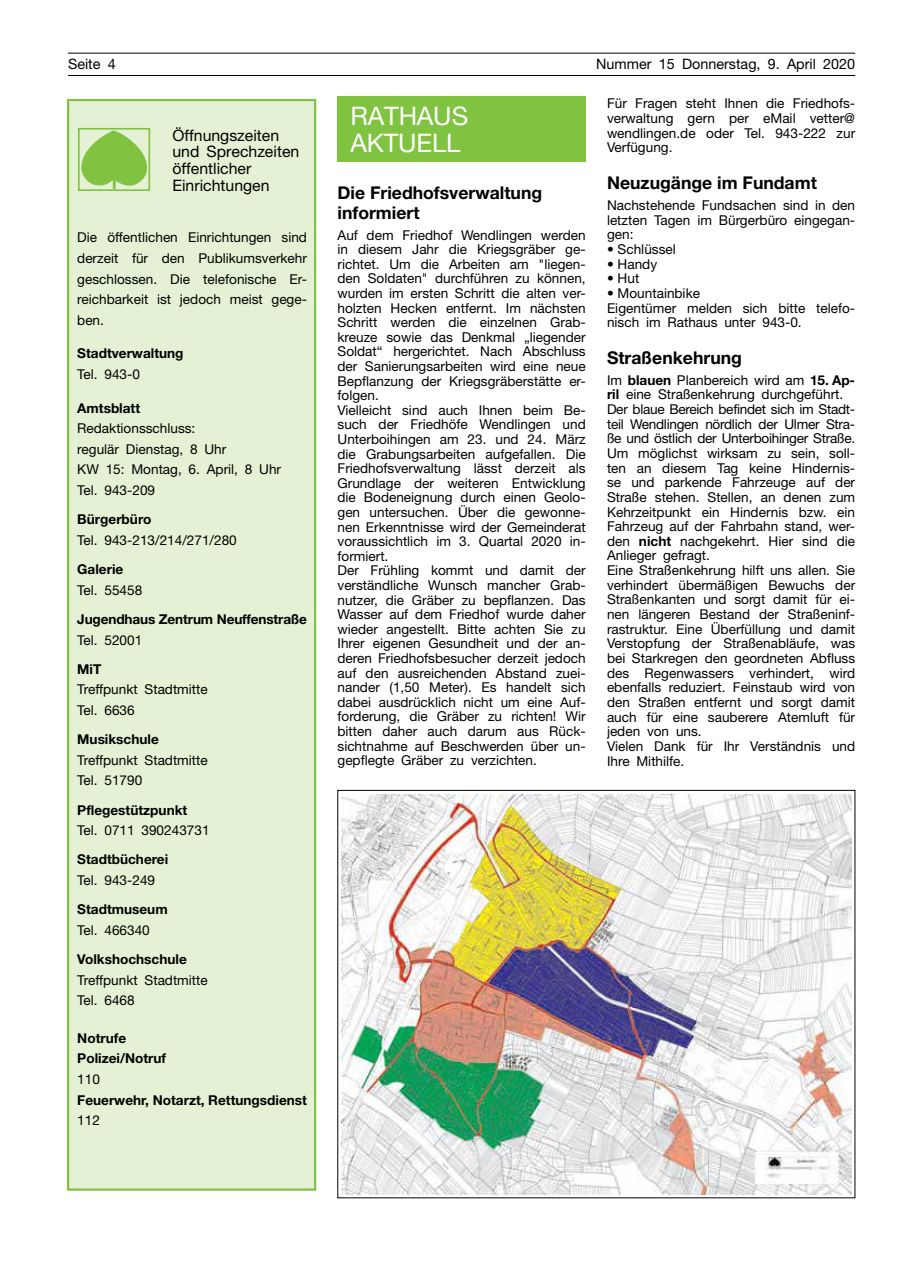
<style>
.page{position:relative;width:902px;height:1280px;background:#fff}
.page>*{position:absolute;margin:0;border:0;box-sizing:border-box;transform-origin:0 0}
.t1{font:25.65px/27.2px "Helvetica Neue";letter-spacing:-.005em;color:#fff}
.t2{font:700 17.55px/19.4px "Helvetica Neue";color:#000}
.t3{font:15.75px/16.8px "Helvetica Neue";color:#000}
.t4{font:14.4px "Helvetica Neue";color:#000}
.t5{font:13.65px/14.5px "Helvetica Neue";color:#000}
.t6{font:700 13.65px/20.7px "Helvetica Neue";color:#000}
.s1{font-weight:700}
</style>
<div class="page">
<hr style="left:68px;top:53px;width:787px;height:1px;background:#000">
<hr style="left:68px;top:75px;width:787px;height:1px;background:#000">
<div style="left:337px;top:96px;width:248px;height:66px;background:#80c341"></div>
<div style="left:68px;top:100px;width:247px;height:1089px;background:#e5f1d4"></div>
<div style="left:67px;top:99px;width:249px;height:1092px;border:2px solid #80c341"></div>
<div style="left:78px;top:128px;width:72px;height:63px;border:2px solid #80c341"></div>
<svg style="left:81px;top:130px;width:68px;height:59px"></svg>
<img style="left:341px;top:794px;width:510px;height:400px">
<p class="t4" style="left:68px;top:56px;width:49px">Seite 4</p>
<p class="t4" style="left:596px;top:56px;width:260px">Nummer 15 Donnerstag, 9. April 2020</p>
<h1 class="t1" style="left:350px;top:102px;width:119px">RATHAUS<br>AKTUELL</h1>
<p class="t2" style="left:337px;top:183px;width:206px">Die Friedhofsverwaltung informiert</p>
<p class="t5" style="left:337px;top:227px;width:250px">Auf dem Friedhof Wendlingen werden in diesem Jahr die Kriegsgräber ge&shy;richtet. Um die Arbeiten am "liegen&shy;den Soldaten" durchführen zu können, wurden im ersten Schritt die alten ver&shy;holzten Hecken entfernt. Im nächsten Schritt werden die einzelnen Grab&shy;kreuze sowie das Denkmal „liegender Soldat“ hergerichtet. Nach Abschluss der Sanierungsarbeiten wird eine neue Bepflanzung der Kriegsgräberstätte er&shy;folgen.<br>Vielleicht sind auch Ihnen beim Be&shy;such der Friedhöfe Wendlingen und Unterboihingen am 23. und 24. März die Grabungsarbeiten aufgefallen. Die Friedhofsverwaltung lässt derzeit als Grundlage der weiteren Entwicklung die Bodeneignung durch einen Geolo&shy;gen untersuchen. Über die gewonne&shy;nen Erkenntnisse wird der Gemeinderat voraussichtlich im 3. Quartal 2020 in&shy;formiert.<br>Der Frühling kommt und damit der verständliche Wunsch mancher Grab&shy;nutzer, die Gräber zu bepflanzen. Das Wasser auf dem Friedhof wurde daher wieder angestellt. Bitte achten Sie zu Ihrer eigenen Gesundheit und der an&shy;deren Friedhofsbesucher derzeit jedoch auf den ausreichenden Abstand zuei&shy;nander (1,50 Meter). Es handelt sich dabei ausdrücklich nicht um eine Auf&shy;forderung, die Gräber zu richten! Wir bitten daher auch darum aus Rück&shy;sichtnahme auf Beschwerden über un&shy;gepflegte Gräber zu verzichten.</p>
<p class="t5" style="left:607px;top:96px;width:250px;text-align:justify">Für Fragen steht Ihnen die Friedhofs&shy;verwaltung gern per eMail vetter@ wendlingen.de oder Tel. 943-222 zur Verfügung.</p>
<p class="t2" style="left:607px;top:173px;width:211px">Neuzugänge im Fundamt</p>
<p class="t5" style="left:607px;top:198px;width:250px;text-align:justify">Nachstehende Fundsachen sind in den letzten Tagen im Bürgerbüro eingegan&shy;gen:</p>
<p class="t5" style="left:607px;top:242px;width:70px">• Schlüssel</p>
<p class="t5" style="left:607px;top:256px;width:52px">• Handy</p>
<p class="t5" style="left:607px;top:271px;width:34px">• Hut</p>
<p class="t5" style="left:607px;top:285px;width:250px">• Mountainbike<br>Eigentümer melden sich bitte telefo&shy;nisch im Rathaus unter 943-0.</p>
<p class="t2" style="left:607px;top:347px;width:136px">Straßenkehrung</p>
<p class="t5" style="left:607px;top:372px;width:250px">Im <span class="s1">blauen</span> Planbereich wird am <span class="s1">15. Ap&shy;ril</span> eine Straßenkehrung durchgeführt.<br>Der blaue Bereich befindet sich im Stadt&shy;teil Wendlingen nördlich der Ulmer Stra&shy;ße und östlich der Unterboihinger Straße.<br>Um möglichst wirksam zu sein, soll&shy;ten an diesem Tag keine Hindernis&shy;se und parkende Fahrzeuge auf der Straße stehen. Stellen, an denen zum Kehrzeitpunkt ein Hindernis bzw. ein Fahrzeug auf der Fahrbahn stand, wer&shy;den <span class="s1">nicht</span> nachgekehrt. Hier sind die Anlieger gefragt.<br>Eine Straßenkehrung hilft uns allen. Sie verhindert übermäßigen Bewuchs der Straßenkanten und sorgt damit für ei&shy;nen längeren Bestand der Straßeninf&shy;rastruktur. Eine Überfüllung und damit Verstopfung der Straßenabläufe, was bei Starkregen den geordneten Abfluss des Regenwassers verhindert, wird ebenfalls reduziert. Feinstaub wird von den Straßen entfernt und sorgt damit auch für eine sauberere Atemluft für jeden von uns.<br>Vielen Dank für Ihr Verständnis und Ihre Mithilfe.</p>
<p class="t3" style="left:172px;top:126px;width:128px">Öffnungszeiten und Sprechzeiten öffentlicher<br>Einrichtungen</p>
<p class="t5" style="left:77px;top:227px;width:231px;line-height:20.7px;text-align:justify">Die öffentlichen Einrichtungen sind derzeit für den Publikumsverkehr geschlossen. Die telefonische Er&shy;reichbarkeit ist jedoch meist gege&shy;ben.</p>
<p class="t6" style="left:77px;top:343px;width:108px">Stadtverwaltung</p>
<p class="t5" style="left:77px;top:367px;width:64px">Tel. 943-0</p>
<p class="t6" style="left:77px;top:397px;width:64px">Amtsblatt</p>
<p class="t5" style="left:77px;top:418px;width:205px;line-height:20.7px">Redaktionsschluss:<br>regulär Dienstag, 8 Uhr<br>KW 15: Montag, 6. April, 8 Uhr<br>Tel. 943-209</p>
<p class="t6" style="left:77px;top:509px;width:76px">Bürgerbüro</p>
<p class="t5" style="left:77px;top:533px;width:161px">Tel. 943-213/214/271/280</p>
<p class="t6" style="left:77px;top:558px;width:48px">Galerie</p>
<p class="t5" style="left:77px;top:582px;width:66px">Tel. 55458</p>
<p class="t6" style="left:77px;top:608px;width:231px">Jugendhaus Zentrum Neuffenstraße</p>
<p class="t5" style="left:77px;top:632px;width:66px">Tel. 52001</p>
<p class="t6" style="left:77px;top:658px;width:26px">MiT</p>
<p class="t5" style="left:77px;top:679px;width:132px;line-height:20.7px">Treffpunkt Stadtmitte<br>Tel. 6636</p>
<p class="t6" style="left:77px;top:728px;width:83px">Musikschule</p>
<p class="t5" style="left:77px;top:749px;width:132px;line-height:20.7px">Treffpunkt Stadtmitte<br>Tel. 51790</p>
<p class="t6" style="left:77px;top:799px;width:111px">Pflegestützpunkt</p>
<p class="t5" style="left:77px;top:823px;width:134px">Tel. 0711 390243731</p>
<p class="t6" style="left:77px;top:849px;width:92px">Stadtbücherei</p>
<p class="t5" style="left:77px;top:873px;width:79px">Tel. 943-249</p>
<p class="t6" style="left:77px;top:898px;width:92px">Stadtmuseum</p>
<p class="t5" style="left:77px;top:922px;width:74px">Tel. 466340</p>
<p class="t6" style="left:77px;top:948px;width:111px">Volkshochschule</p>
<p class="t5" style="left:77px;top:969px;width:132px;line-height:20.7px">Treffpunkt Stadtmitte<br>Tel. 6468</p>
<p class="t6" style="left:77px;top:1027px;width:90px">Notrufe<br>Polizei/Notruf</p>
<p class="t5" style="left:77px;top:1072px;width:24px">110</p>
<p class="t6" style="left:77px;top:1089px;width:231px">Feuerwehr, Notarzt, Rettungsdienst</p>
<p class="t5" style="left:77px;top:1113px;width:24px">112</p>
</div>
